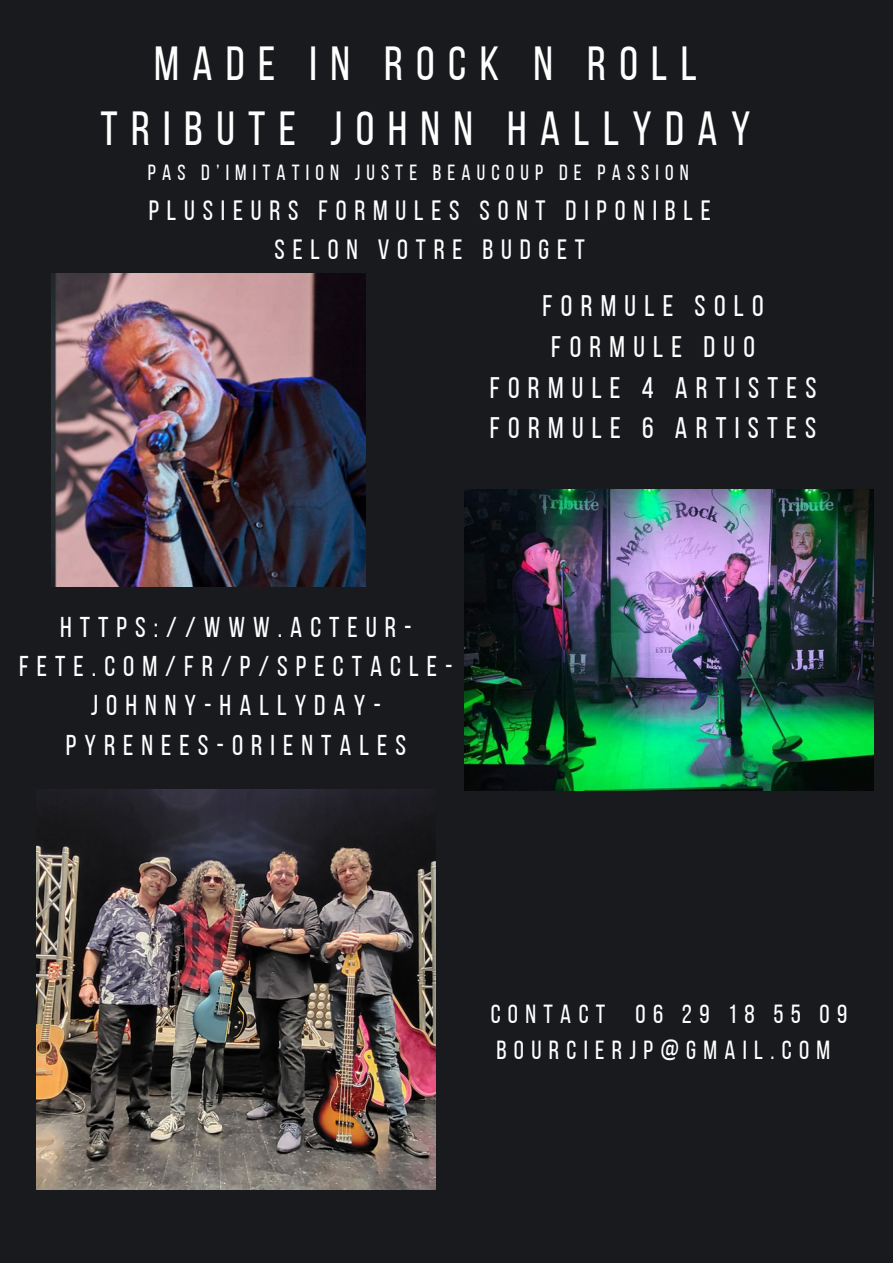
<style>
.page{position:relative;width:893px;height:1264px;background:#fff}
.page>*{position:absolute;margin:0;border:0;box-sizing:border-box;transform-origin:0 0}
.t1{font:47.7px "Bebas Neue";letter-spacing:.28em;color:#fff}
.t2{font:29.7px "Bebas Neue";letter-spacing:.28em;color:#fff}
.t3{font:28.65px/39.3px "Bebas Neue";letter-spacing:.28em;color:#fff;text-align:center}
.t4{font:27.9px "Bebas Neue";letter-spacing:.28em;color:#fff}
.t5{font:26.1px "Bebas Neue";letter-spacing:.28em;color:#fff}
.t6{font:21.9px "Bebas Neue";letter-spacing:.28em;color:#fff}
</style>
<div class="page">
<div style="left:0;top:0;width:892px;height:1262px;background:#181a1e"></div>
<img style="left:36px;top:790px;width:399px;height:399px">
<img style="left:52px;top:273px;width:313px;height:314px">
<img style="left:464px;top:490px;width:409px;height:300px">
<p class="t1" style="left:154px;top:44px;width:544px">MADE IN ROCK N ROLL</p>
<p class="t1" style="left:100px;top:110px;width:651px">TRIBUTE JOHNN HALLYDAY</p>
<p class="t6" style="left:148px;top:163px;width:542px">PAS D’IMITATION JUSTE BEAUCOUP DE PASSION</p>
<p class="t4" style="left:149px;top:199px;width:563px">PLUSIEURS FORMULES SONT DIPONIBLE</p>
<p class="t4" style="left:274px;top:238px;width:312px">SELON VOTRE BUDGET</p>
<p class="t2" style="left:542px;top:294px;width:223px">FORMULE SOLO</p>
<p class="t2" style="left:551px;top:334px;width:205px">FORMULE DUO</p>
<p class="t2" style="left:489px;top:375px;width:328px">FORMULE 4 ARTISTES</p>
<p class="t2" style="left:490px;top:416px;width:328px">FORMULE 6 ARTISTES</p>
<p class="t3" style="left:19px;top:609px;width:435px">HTTPS://WWW.ACTEUR-<br>FETE.COM/FR/P/SPECTACLE-<br>JOHNNY-HALLYDAY-<br>PYRENEES-ORIENTALES</p>
<p class="t5" style="left:490px;top:1003px;width:358px">CONTACT 06 29 18 55 09</p>
<p class="t5" style="left:496px;top:1039px;width:335px">BOURCIERJP@GMAIL.COM</p>
</div>
